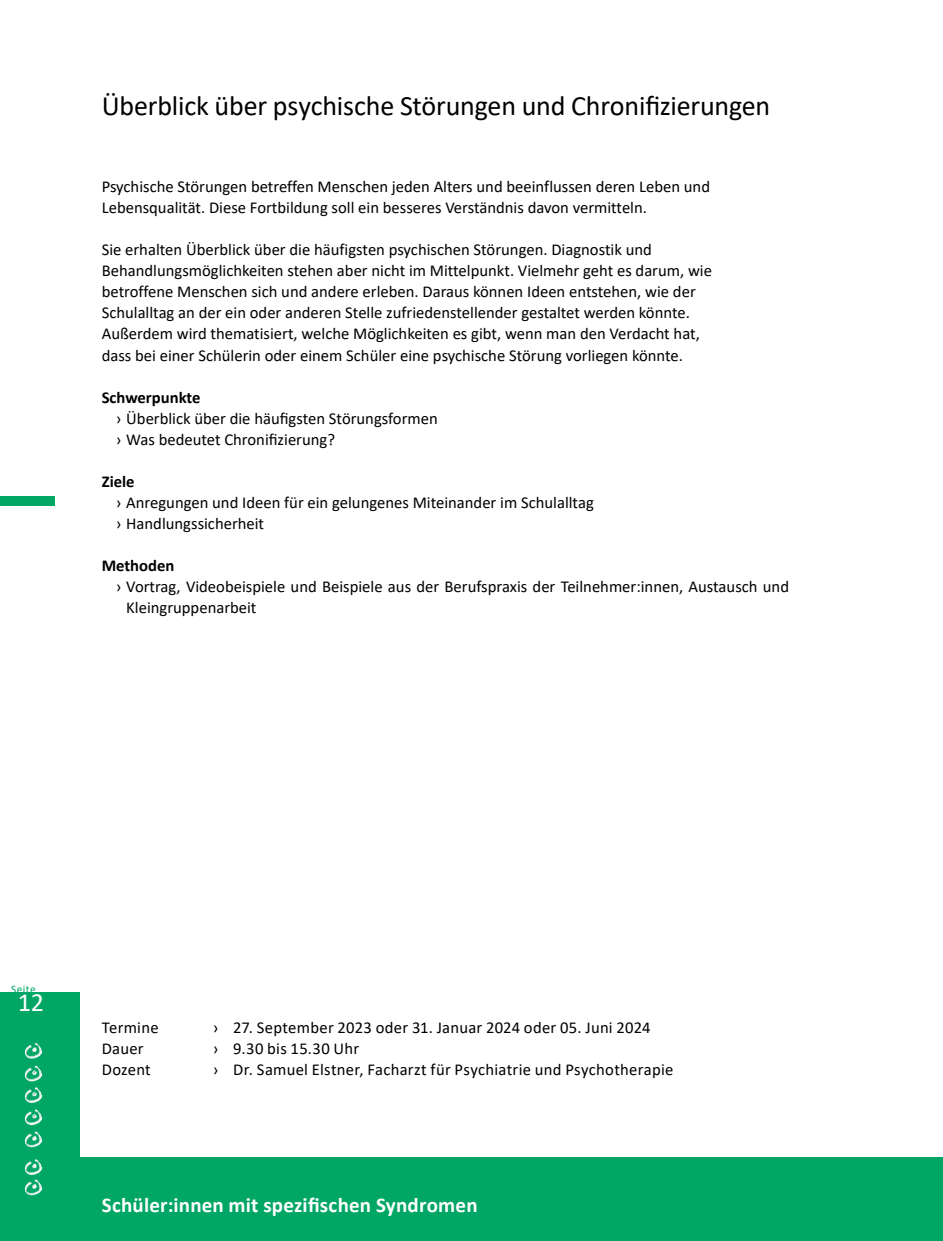
<style>
.page{position:relative;width:943px;height:1241px;background:#fff}
.page>*{position:absolute;margin:0;border:0;box-sizing:border-box;transform-origin:0 0}
.t1{font:28px "Calibri";letter-spacing:-.005em;color:#000}
.t2{font:26.25px "Calibri";color:#fff}
.t3{font:700 21px "Calibri";letter-spacing:.01em;color:#fff}
.t4{font:16.62px/21px "Calibri";color:#000}
.t5{font:700 16.62px "Calibri";color:#000}
.t6{font:11.38px "Calibri";letter-spacing:.03em;color:#00a664}
</style>
<div class="page">
<div style="left:0;top:496px;width:55px;height:10px;background:#00a664"></div>
<div style="left:0;top:992px;width:79px;height:248px;background:#00a664"></div>
<img style="left:25px;top:1159px;width:17px;height:15px">
<img style="left:25px;top:1043px;width:17px;height:15px">
<img style="left:25px;top:1179px;width:17px;height:15px">
<img style="left:25px;top:1087px;width:17px;height:15px">
<img style="left:25px;top:1109px;width:17px;height:15px">
<img style="left:25px;top:1065px;width:17px;height:16px">
<img style="left:25px;top:1131px;width:17px;height:15px">
<div style="left:71px;top:1157px;width:872px;height:83px;background:#00a664"></div>
<h1 class="t1" style="left:102px;top:87px;width:670px">Überblick über psychische Störungen und Chronifizierungen</h1>
<p class="t4" style="left:102px;top:176px;width:610px">Psychische Störungen betreffen Menschen jeden Alters und beeinflussen deren Leben und<br>Lebensqualität. Diese Fortbildung soll ein besseres Verständnis davon vermitteln.</p>
<p class="t4" style="left:102px;top:239px;width:611px">Sie erhalten Überblick über die häufigsten psychischen Störungen. Diagnostik und Behandlungsmöglichkeiten stehen aber nicht im Mittelpunkt. Vielmehr geht es darum, wie betroffene Menschen sich und andere erleben. Daraus können Ideen entstehen, wie der Schulalltag an der ein oder anderen Stelle zufriedenstellender gestaltet werden könnte.<br>Außerdem wird thematisiert, welche Möglichkeiten es gibt, wenn man den Verdacht hat, dass bei einer Schülerin oder einem Schüler eine psychische Störung vorliegen könnte.</p>
<p class="t5" style="left:102px;top:385px;width:100px">Schwerpunkte</p>
<p class="t4" style="left:116px;top:407px;width:323px">› Überblick über die häufigsten Störungsformen › Was bedeutet Chronifizierung?</p>
<p class="t5" style="left:102px;top:469px;width:34px">Ziele</p>
<p class="t4" style="left:116px;top:491px;width:479px">› Anregungen und Ideen für ein gelungenes Miteinander im Schulalltag › Handlungssicherheit</p>
<p class="t5" style="left:102px;top:553px;width:74px">Methoden</p>
<p class="t4" style="left:126px;top:575px;width:664px;text-indent:-11px">› Vortrag, Videobeispiele und Beispiele aus der Berufspraxis der Teilnehmer:innen, Austausch und<br>Kleingruppenarbeit</p>
<p class="t6" style="left:11px;top:981px;width:26px">Seite</p>
<h2 class="t2" style="left:18px;top:983px;width:28px">12</h2>
<p class="t4" style="left:102px;top:1015px;width:58px">Termine</p>
<p class="t4" style="left:213px;top:1015px;width:7px">›</p>
<p class="t4" style="left:102px;top:1036px;width:44px">Dauer</p>
<p class="t4" style="left:213px;top:1036px;width:7px">›</p>
<p class="t4" style="left:102px;top:1057px;width:51px">Dozent</p>
<p class="t4" style="left:213px;top:1057px;width:7px">›</p>
<p class="t4" style="left:233px;top:1015px;width:441px">27. September 2023 oder 31. Januar 2024 oder 05. Juni 2024<br>9.30 bis 15.30 Uhr<br>Dr. Samuel Elstner, Facharzt für Psychiatrie und Psychotherapie</p>
<p class="t3" style="left:102px;top:1189px;width:377px">Schüler:innen mit spezifischen Syndromen</p>
</div>
